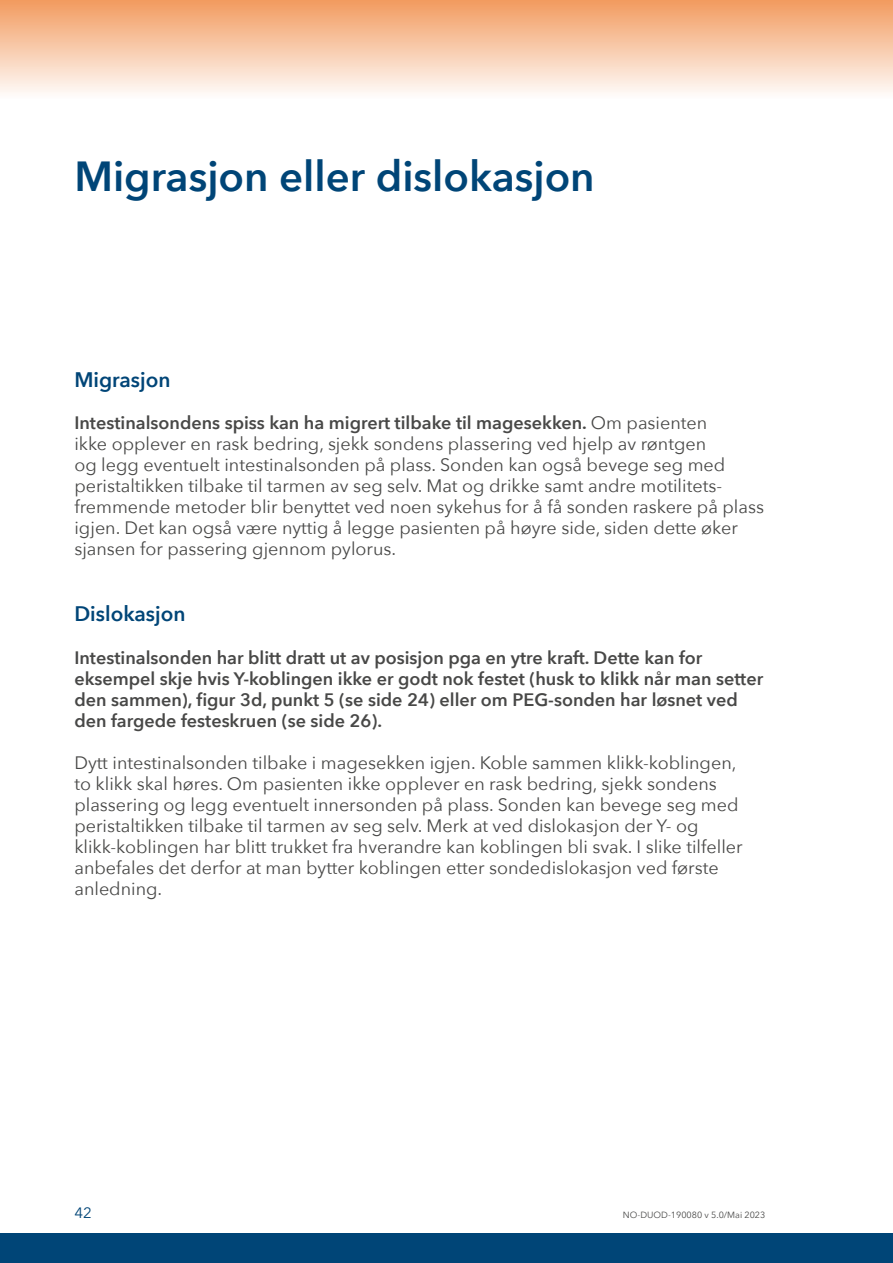
<style>
.page{position:relative;width:893px;height:1263px;background:#fff}
.page>*{position:absolute;margin:0;border:0;box-sizing:border-box;transform-origin:0 0}
.t1{font:600 42px "Avenir Next";color:#004577}
.t2{font:600 21px "Avenir Next";color:#004577}
.t3{font:18px/21px "Avenir Next";color:#484847}
.t4{font:600 18px/21px "Avenir Next";color:#484847}
.t5{font:15px "Avenir Next";color:#004577}
.t6{font:9px "Avenir Next";color:#484847}
.s1{font-weight:600}
</style>
<div class="page">
<div style="left:0;top:0;width:893px;height:105px;background:linear-gradient(to bottom,#f29b5f,#fff)"></div>
<div style="left:0;top:1233px;width:893px;height:30px;background:#004577"></div>
<h1 class="t1" style="left:74px;top:140px;width:522px">Migrasjon eller dislokasjon</h1>
<p class="t2" style="left:74px;top:361px;width:98px">Migrasjon</p>
<p class="t3" style="left:74px;top:411px;width:691px"><span class="s1">Intestinalsondens spiss kan ha migrert tilbake til magesekken.</span> Om pasienten<br>ikke opplever en rask bedring, sjekk sondens plassering ved hjelp av røntgen<br>og legg eventuelt intestinalsonden på plass. Sonden kan også bevege seg med peristaltikken tilbake til tarmen av seg selv. Mat og drikke samt andre motilitets&shy;fremmende metoder blir benyttet ved noen sykehus for å få sonden raskere på plass igjen. Det kan også være nyttig å legge pasienten på høyre side, siden dette øker sjansen for passering gjennom pylorus.</p>
<p class="t2" style="left:74px;top:596px;width:113px">Dislokasjon</p>
<p class="t4" style="left:74px;top:646px;width:690px">Intestinalsonden har blitt dratt ut av posisjon pga en ytre kraft. Dette kan for eksempel skje hvis Y-koblingen ikke er godt nok festet (husk to klikk når man setter den sammen), figur 3d, punkt 5 (se side 24) eller om PEG-sonden har løsnet ved den fargede festeskruen (se side 26).</p>
<p class="t3" style="left:74px;top:751px;width:670px">Dytt intestinalsonden tilbake i magesekken igjen. Koble sammen klikk-koblingen, to klikk skal høres. Om pasienten ikke opplever en rask bedring, sjekk sondens plassering og legg eventuelt innersonden på plass. Sonden kan bevege seg med peristaltikken tilbake til tarmen av seg selv. Merk at ved dislokasjon der Y- og klikk-koblingen har blitt trukket fra hverandre kan koblingen bli svak. I slike tilfeller anbefales det derfor at man bytter koblingen etter sondedislokasjon ved første anledning.</p>
<p class="t5" style="left:74px;top:1200px;width:19px">42</p>
<p class="t6" style="left:623px;top:1207px;width:144px">NO-DUOD-190080 v 5.0/Mai 2023</p>
</div>
